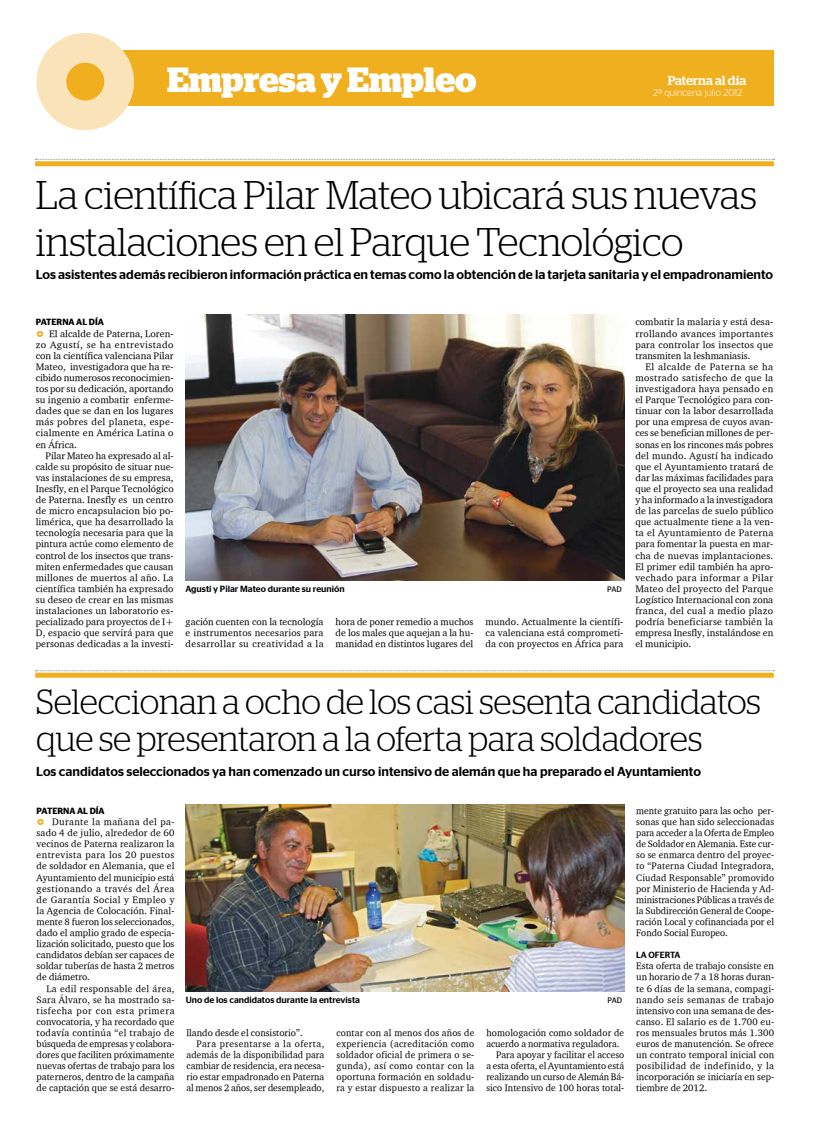
<style>
.page{position:relative;width:823px;height:1134px;background:#fff}
.page>*{position:absolute;margin:0;border:0;box-sizing:border-box;transform-origin:0 0}
.t1{font:175px "Fedra Sans Bold Expert";color:#fae3b8}
.t2{font:300 40px/47px "Stag";letter-spacing:-.01em;color:#000}
.t3{font:300 35px/37px "Stag";letter-spacing:-.005em;color:#000}
.t4{font:700 35px "Stag";color:#fff}
.t5{font:500 13px "Stag Sans";color:#000}
.t6{font:500 13px "Stag";color:#fff}
.t7{font:300 10px "Stag Sans";color:#fff}
.t8{font:9.7px/11.1px "Charter ITCTT";letter-spacing:.005em;color:#000;text-align:justify}
.t9{font:9.7px "Charter ITCTT";letter-spacing:.045em;color:#000}
.t10{font:500 9px "Stag Sans";color:#000}
.t11{font:600 9px "Stag Sans";letter-spacing:-.005em;color:#000}
.t12{font:8px "Stag Sans";letter-spacing:-.03em;color:#000}
.s1{font-family:"Fedra Sans Bold Expert";font-size:11px;color:#f0af1e}
</style>
<div class="page">
<div style="left:55px;top:50px;width:718px;height:56px;background:#f0af1e"></div>
<img style="left:185px;top:314px;width:439px;height:267px">
<div style="left:35px;top:673px;width:738px;height:5px;background:#f0af1e"></div>
<svg style="left:36px;top:670px;width:738px;height:1px"></svg>
<div style="left:35px;top:161px;width:738px;height:5px;background:#f0af1e"></div>
<svg style="left:35px;top:159px;width:739px;height:1px"></svg>
<img style="left:185px;top:804px;width:439px;height:187px">
<h1 class="t1" style="left:18px;top:-38px;width:136px">o</h1>
<h3 class="t4" style="left:167px;top:59px;width:311px">Empresa y Empleo</h3>
<h3 class="t6" style="left:667px;top:72px;width:80px">Paterna al día</h3>
<p class="t7" style="left:653px;top:87px;width:90px">2ª quincena julio 2012</p>
<h2 class="t2" style="left:36px;top:171px;width:722px">La científica Pilar Mateo ubicará sus nuevas instalaciones en el Parque Tecnológico</h2>
<h3 class="t5" style="left:36px;top:267px;width:738px">Los asistentes además recibieron información práctica en temas como la obtención de la tarjeta sanitaria y el empadronamiento</h3>
<p class="t11" style="left:36px;top:317px;width:70px">PATERNA AL DÍA</p>
<p class="t8" style="left:36px;top:327px;width:139px"><span class="s1">o</span> El alcalde de Paterna, Loren&shy;zo Agustí, se ha entrevistado con la científica valenciana Pilar Mateo, investigadora que ha re&shy;cibido numerosos reconocimien&shy;tos por su dedicación, aportando su ingenio a combatir enferme&shy;dades que se dan en los lugares más pobres del planeta, espe&shy;cialmente en América Latina o en África.</p>
<p class="t8" style="left:36px;top:450px;width:139px;text-indent:10px">Pilar Mateo ha expresado al al&shy;calde su propósito de situar nue&shy;vas instalaciones de su empresa, Inesfly, en el Parque Tecnológico de Paterna. Inesfly es un centro de micro encapsulacion bio po&shy;limérica, que ha desarrollado la tecnología necesaria para que la pintura actúe como elemento de control de los insectos que trans&shy;miten enfermedades que causan millones de muertos al año. La científica también ha expresado su deseo de crear en las mismas instalaciones un laboratorio es&shy;pecializado para proyectos de I+ D, espacio que servirá para que personas dedicadas a la investi-</p>
<p class="t10" style="left:185px;top:583px;width:161px">Agustí y Pilar Mateo durante su reunión</p>
<p class="t12" style="left:606px;top:585px;width:16px">PAD</p>
<p class="t8" style="left:185px;top:616px;width:139px">gación cuenten con la tecnología e instrumentos necesarios para desarrollar su creatividad a la</p>
<p class="t8" style="left:335px;top:616px;width:139px">hora de poner remedio a muchos de los males que aquejan a la hu&shy;manidad en distintos lugares del</p>
<p class="t8" style="left:485px;top:616px;width:139px">mundo. Actualmente la científi&shy;ca valenciana está comprometi&shy;da con proyectos en África para</p>
<p class="t8" style="left:635px;top:316px;width:139px">combatir la malaria y está desa&shy;rrollando avances importantes para controlar los insectos que transmiten la leshmaniasis.</p>
<p class="t8" style="left:635px;top:361px;width:139px;text-indent:10px">El alcalde de Paterna se ha mostrado satisfecho de que la investigadora haya pensado en el Parque Tecnológico para con&shy;tinuar con la labor desarrollada por una empresa de cuyos avan&shy;ces se benefician millones de per&shy;sonas en los rincones más pobres del mundo. Agustí ha indicado que el Ayuntamiento tratará de dar las máximas facilidades para que el proyecto sea una realidad y ha informado a la investigadora de las parcelas de suelo público que actualmente tiene a la ven&shy;ta el Ayuntamiento de Paterna para fomentar la puesta en mar&shy;cha de nuevas implantaciones.<br>El primer edil también ha apro&shy;vechado para informar a Pilar Mateo del proyecto del Parque Logístico Internacional con zona franca, del cual a medio plazo podría beneficiarse también la empresa Inesfly, instalándose en el municipio.</p>
<h3 class="t3" style="left:36px;top:683px;width:725px">Seleccionan a ocho de los casi sesenta candidatos que se presentaron a la oferta para soldadores</h3>
<h3 class="t5" style="left:36px;top:764px;width:666px">Los candidatos seleccionados ya han comenzado un curso intensivo de alemán que ha preparado el Ayuntamiento</h3>
<p class="t11" style="left:37px;top:805px;width:70px">PATERNA AL DÍA</p>
<p class="t8" style="left:37px;top:816px;width:139px"><span class="s1">o</span> Durante la mañana del pa&shy;sado 4 de julio, alrededor de 60 vecinos de Paterna realizaron la entrevista para los 20 puestos de soldador en Alemania, que el Ayuntamiento del municipio está gestionando a través del Área de Garantía Social y Empleo y la Agencia de Colocación. Final&shy;mente 8 fueron los seleccionados, dado el amplio grado de especia&shy;lización solicitado, puesto que los candidatos debían ser capaces de soldar tuberías de hasta 2 metros de diámetro.</p>
<p class="t8" style="left:37px;top:982px;width:139px;text-indent:10px">La edil responsable del área, Sara Álvaro, se ha mostrado sa&shy;tisfecha por con esta primera convocatoria, y ha recordado que todavía continúa “el trabajo de búsqueda de empresas y colabora&shy;dores que faciliten próximamente nuevas ofertas de trabajo para los paterneros, dentro de la campaña de captación que se está desarro-</p>
<p class="t10" style="left:186px;top:994px;width:176px">Uno de los candidatos durante la entrevista</p>
<p class="t12" style="left:607px;top:995px;width:16px">PAD</p>
<p class="t8" style="left:186px;top:1027px;width:118px">llando desde el consistorio”.</p>
<p class="t9" style="left:196px;top:1038px;width:129px">Para presentarse a la oferta,</p>
<p class="t8" style="left:186px;top:1049px;width:139px">además de la disponibilidad para</p>
<p class="t8" style="left:186px;top:1060px;width:139px">cambiar de residencia, era necesa-</p>
<p class="t8" style="left:186px;top:1071px;width:139px">rio estar empadronado en Paterna</p>
<p class="t8" style="left:186px;top:1082px;width:139px">al menos 2 años, ser desempleado,</p>
<p class="t8" style="left:336px;top:1027px;width:139px">contar con al menos dos años de experiencia (acreditación como soldador oficial de primera o se&shy;gunda), así como contar con la oportuna formación en soldadu&shy;ra y estar dispuesto a realizar la</p>
<p class="t8" style="left:486px;top:1027px;width:139px">homologación como soldador de</p>
<p class="t8" style="left:486px;top:1038px;width:135px">acuerdo a normativa reguladora.</p>
<p class="t8" style="left:496px;top:1049px;width:129px">Para apoyar y facilitar el acceso</p>
<p class="t8" style="left:486px;top:1060px;width:139px">a esta oferta, el Ayuntamiento está</p>
<p class="t8" style="left:486px;top:1071px;width:139px">realizando un curso de Alemán Bá-</p>
<p class="t8" style="left:486px;top:1082px;width:139px">sico Intensivo de 100 horas total-</p>
<p class="t8" style="left:636px;top:805px;width:139px">mente gratuito para las ocho per&shy;sonas que han sido seleccionadas para acceder a la Oferta de Empleo de Soldador en Alemania. Este cur&shy;so se enmarca dentro del proyec&shy;to “Paterna Ciudad Integradora, Ciudad Responsable” promovido por Ministerio de Hacienda y Ad&shy;ministraciones Públicas a través de la Subdirección General de Coope&shy;ración Local y cofinanciada por el Fondo Social Europeo.</p>
<p class="t10" style="left:636px;top:950px;width:46px">LA OFERTA</p>
<p class="t8" style="left:636px;top:960px;width:139px">Esta oferta de trabajo consiste en un horario de 7 a 18 horas duran&shy;te 6 días de la semana, compagi&shy;nando seis semanas de trabajo intensivo con una semana de des&shy;canso. El salario es de 1.700 eu&shy;ros mensuales brutos más 1.300 euros de manutención. Se ofrece un contrato temporal inicial con posibilidad de indefinido, y la incorporación se iniciaría en sep&shy;tiembre de 2012.</p>
</div>
